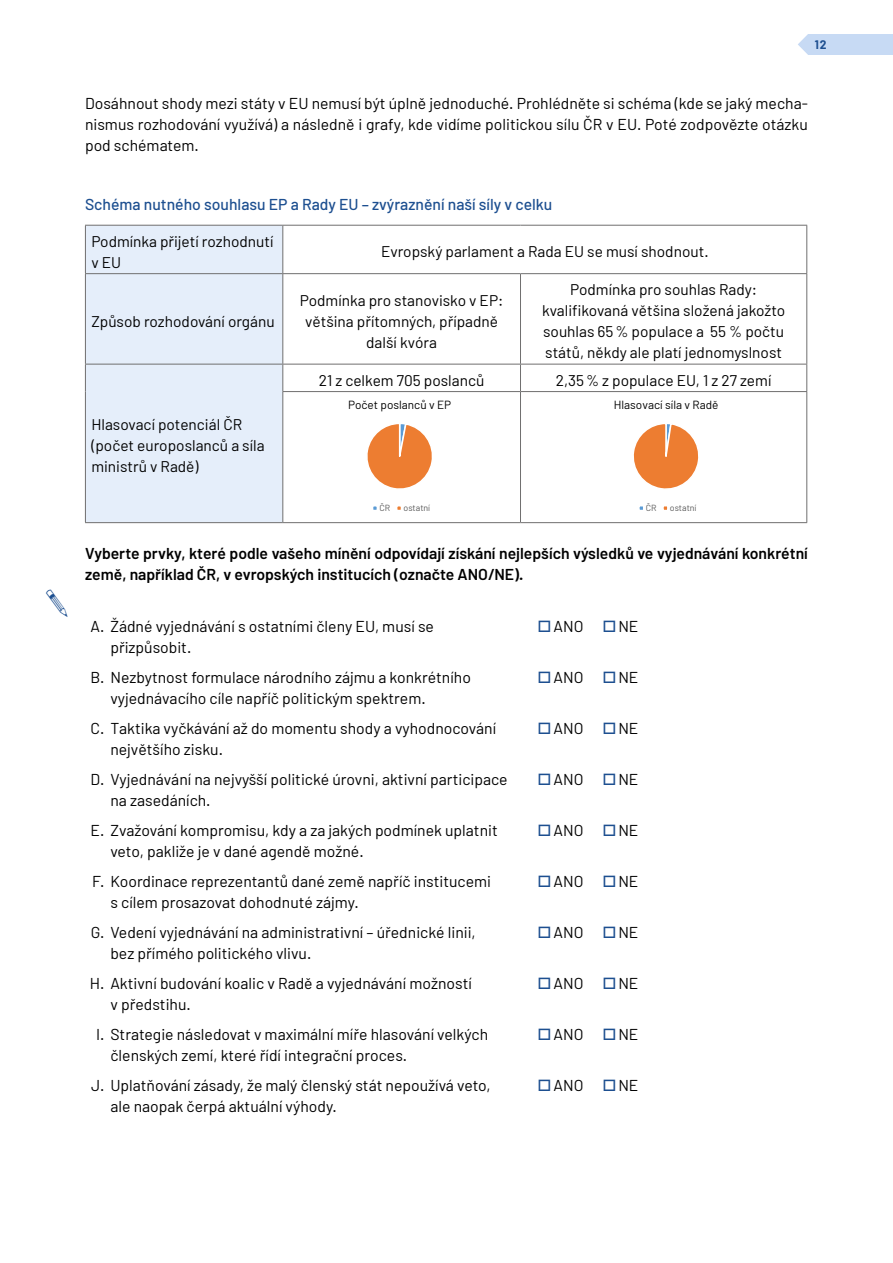
<style>
.page{position:relative;width:893px;height:1263px;background:#fff}
.page>*{position:absolute;margin:0;border:0;box-sizing:border-box;transform-origin:0 0}
.t1{font:15.75px/21px "Barlow";color:#000}
.t2{font:600 15.75px/21px "Barlow";color:#000}
.t3{font:500 15.75px "Barlow";color:#1d4f90}
.t4{font:15.45px/21px "Barlow";color:#000}
.t5{font:700 12.15px "Barlow";color:#1d4f90}
.t6{font:11.85px "Barlow";color:#000}
.t7{font:8.85px "Barlow";color:#595959}
.s1{color:#1d4f90}
</style>
<div class="page">
<div style="left:808px;top:34px;width:85px;height:21px;background:#c7daf4"></div>
<svg style="left:798px;top:34px;width:10px;height:21px"></svg>
<div style="left:86px;top:226px;width:196px;height:296px;background:#e5eefa"></div>
<hr style="left:85px;top:225px;width:198px;height:1px;background:#706f6f">
<hr style="left:85px;top:226px;width:1px;height:47px;background:#706f6f">
<hr style="left:283px;top:225px;width:237px;height:1px;background:#706f6f">
<hr style="left:282px;top:226px;width:1px;height:47px;background:#706f6f">
<hr style="left:520px;top:225px;width:287px;height:1px;background:#706f6f">
<hr style="left:806px;top:226px;width:1px;height:47px;background:#706f6f">
<hr style="left:85px;top:273px;width:198px;height:1px;background:#706f6f">
<hr style="left:85px;top:274px;width:1px;height:90px;background:#706f6f">
<hr style="left:283px;top:273px;width:237px;height:1px;background:#706f6f">
<hr style="left:282px;top:274px;width:1px;height:90px;background:#706f6f">
<hr style="left:520px;top:273px;width:287px;height:1px;background:#706f6f">
<hr style="left:520px;top:274px;width:1px;height:90px;background:#706f6f">
<hr style="left:806px;top:274px;width:1px;height:90px;background:#706f6f">
<hr style="left:85px;top:364px;width:198px;height:1px;background:#706f6f">
<svg style="left:85px;top:364px;width:1px;height:28px"></svg>
<hr style="left:283px;top:364px;width:237px;height:1px;background:#706f6f">
<svg style="left:282px;top:364px;width:1px;height:27px"></svg>
<hr style="left:520px;top:364px;width:287px;height:1px;background:#706f6f">
<svg style="left:520px;top:364px;width:1px;height:27px"></svg>
<svg style="left:806px;top:364px;width:1px;height:27px"></svg>
<hr style="left:85px;top:392px;width:1px;height:130px;background:#706f6f">
<hr style="left:282px;top:391px;width:238px;height:1px;background:#706f6f">
<hr style="left:282px;top:392px;width:1px;height:130px;background:#706f6f">
<hr style="left:520px;top:391px;width:287px;height:1px;background:#706f6f">
<hr style="left:520px;top:392px;width:1px;height:130px;background:#706f6f">
<hr style="left:806px;top:392px;width:1px;height:130px;background:#706f6f">
<hr style="left:85px;top:522px;width:198px;height:1px;background:#706f6f">
<hr style="left:283px;top:522px;width:237px;height:1px;background:#706f6f">
<hr style="left:520px;top:522px;width:287px;height:1px;background:#706f6f">
<svg style="left:367px;top:424px;width:65px;height:86px"></svg>
<svg style="left:633px;top:424px;width:66px;height:86px"></svg>
<p class="t5" style="left:815px;top:37px;width:13px">12</p>
<p class="t1" style="left:85px;top:93px;width:724px;text-align:justify">Dosáhnout shody mezi státy v EU nemusí být úplně jednoduché. Prohlédněte si schéma (kde se jaký mecha&shy;nismus rozhodování využívá) a následně i grafy, kde vidíme politickou sílu ČR v EU. Poté zodpovězte otázku pod schématem.</p>
<p class="t3" style="left:85px;top:195px;width:469px">Schéma nutného souhlasu EP a Rady EU – zvýraznění naší síly v celku</p>
<p class="t4" style="left:91px;top:230px;width:184px">Podmínka přijetí rozhodnutí v EU</p>
<p class="t4" style="left:381px;top:241px;width:329px">Evropský parlament a Rada EU se musí shodnout.</p>
<p class="t4" style="left:91px;top:310px;width:185px">Způsob rozhodování orgánu</p>
<p class="t4" style="left:91px;top:414px;width:175px">Hlasovací potenciál ČR (počet europoslanců a síla ministrů v Radě)</p>
<p class="t4" style="left:300px;top:289px;width:205px;text-align:center">Podmínka pro stanovisko v EP: většina přítomných, případně další kvóra</p>
<p class="t4" style="left:542px;top:279px;width:245px;text-align:center">Podmínka pro souhlas Rady: kvalifikovaná většina složená jakožto souhlas 65% populace a 55 % počtu států, někdy ale platí jednomyslnost</p>
<p class="t4" style="left:319px;top:369px;width:167px">21 z celkem 705 poslanců</p>
<p class="t4" style="left:556px;top:369px;width:217px">2,35% z populace EU, 1 z 27 zemí</p>
<p class="t6" style="left:348px;top:397px;width:105px">Počet poslanců v EP</p>
<p class="t6" style="left:614px;top:397px;width:106px">Hlasovací síla v Radě</p>
<p class="t7" style="left:646px;top:503px;width:12px">ČR</p>
<p class="t7" style="left:670px;top:503px;width:28px">ostatní</p>
<p class="t2" style="left:85px;top:543px;width:724px">Vyberte prvky, které podle vašeho mínění odpovídají získání nejlepších výsledků ve vyjednávání konkrétní země, například ČR, v evropských institucích (označte ANO/NE).</p>
<p class="t1" style="left:110px;top:615px;width:325px;text-indent:-20px">A. Žádné vyjednávání s ostatními členy EU, musí se přizpůsobit.</p>
<p class="t1" style="left:538px;top:615px;width:102px"><span class="s1">□</span>ANO <span class="s1">□</span>NE</p>
<p class="t1" style="left:110px;top:666px;width:362px;text-indent:-20px">B. Nezbytnost formulace národního zájmu a konkrétního vyjednávacího cíle napříč politickým spektrem.</p>
<p class="t1" style="left:538px;top:666px;width:102px"><span class="s1">□</span>ANO <span class="s1">□</span>NE</p>
<p class="t1" style="left:110px;top:717px;width:387px;text-indent:-20px">C. Taktika vyčkávání až do momentu shody a vyhodnocování největšího zisku.</p>
<p class="t1" style="left:538px;top:717px;width:102px"><span class="s1">□</span>ANO <span class="s1">□</span>NE</p>
<p class="t1" style="left:110px;top:768px;width:399px;text-indent:-20px">D. Vyjednávání na nejvyšší politické úrovni, aktivní participace na zasedáních.</p>
<p class="t1" style="left:538px;top:768px;width:102px"><span class="s1">□</span>ANO <span class="s1">□</span>NE</p>
<p class="t1" style="left:110px;top:819px;width:389px;text-indent:-20px">E. Zvažování kompromisu, kdy a za jakých podmínek uplatnit veto, pakliže je v dané agendě možné.</p>
<p class="t1" style="left:538px;top:819px;width:102px"><span class="s1">□</span>ANO <span class="s1">□</span>NE</p>
<p class="t1" style="left:110px;top:870px;width:382px;text-indent:-18px">F. Koordinace reprezentantů dané země napříč institucemi s cílem prosazovat dohodnuté zájmy.</p>
<p class="t1" style="left:538px;top:870px;width:102px"><span class="s1">□</span>ANO <span class="s1">□</span>NE</p>
<p class="t1" style="left:110px;top:921px;width:367px;text-indent:-20px">G. Vedení vyjednávání na administrativní – úřednické linii, bez přímého politického vlivu.</p>
<p class="t1" style="left:538px;top:921px;width:102px"><span class="s1">□</span>ANO <span class="s1">□</span>NE</p>
<p class="t1" style="left:110px;top:972px;width:363px;text-indent:-21px">H. Aktivní budování koalic v Radě a vyjednávání možností v předstihu.</p>
<p class="t1" style="left:538px;top:972px;width:102px"><span class="s1">□</span>ANO <span class="s1">□</span>NE</p>
<p class="t1" style="left:110px;top:1023px;width:379px;text-indent:-14px">I. Strategie následovat v maximální míře hlasování velkých členských zemí, které řídí integrační proces.</p>
<p class="t1" style="left:538px;top:1023px;width:102px"><span class="s1">□</span>ANO <span class="s1">□</span>NE</p>
<p class="t1" style="left:110px;top:1074px;width:382px;text-indent:-19px">J. Uplatňování zásady, že malý členský stát nepoužívá veto, ale naopak čerpá aktuální výhody.</p>
<p class="t1" style="left:538px;top:1074px;width:102px"><span class="s1">□</span>ANO <span class="s1">□</span>NE</p>
<p class="t7" style="left:379px;top:503px;width:12px">ČR</p>
<p class="t7" style="left:403px;top:503px;width:28px">ostatní</p>
</div>
